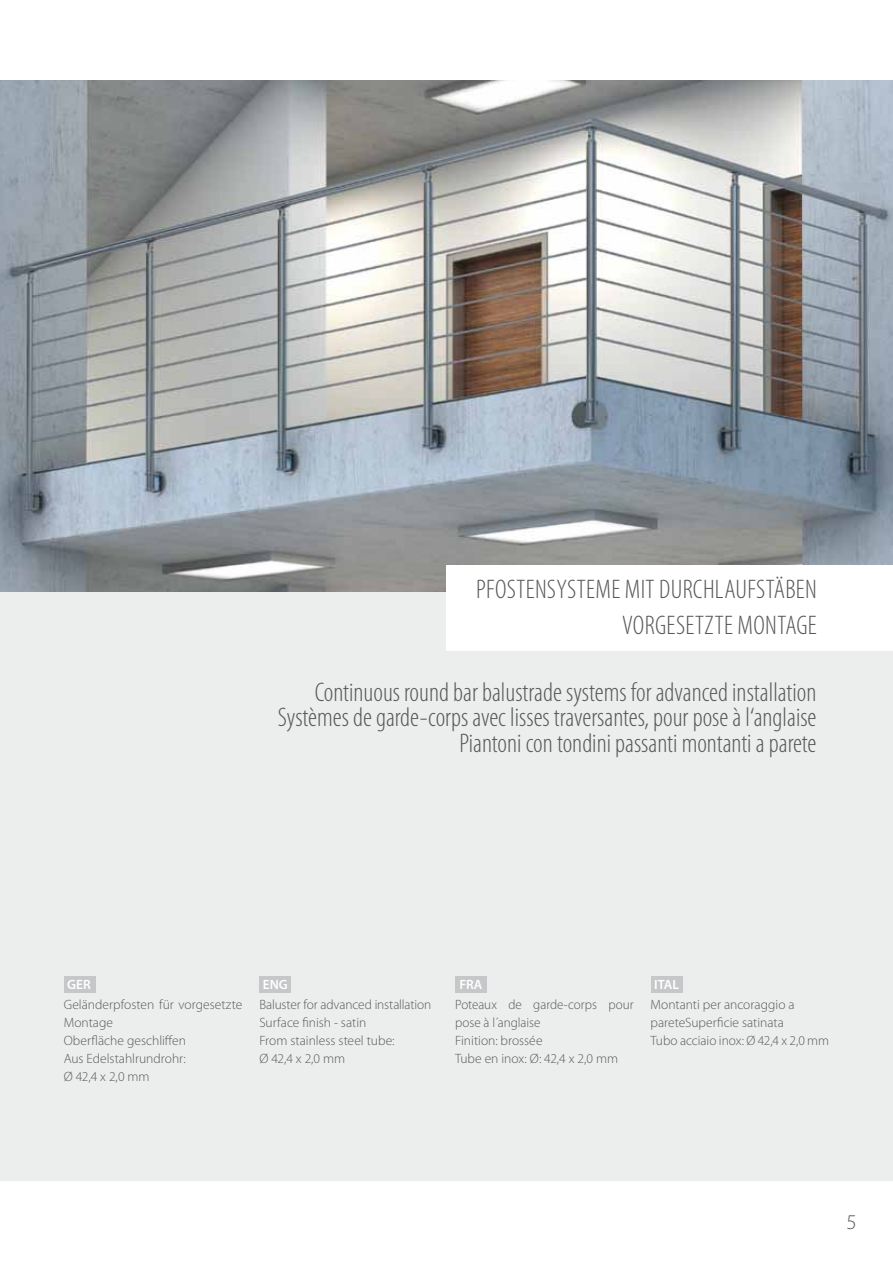
<style>
.page{position:relative;width:893px;height:1263px;background:#fff}
.page>*{position:absolute;margin:0;border:0;box-sizing:border-box;transform-origin:0 0}
.t1{font:300 condensed 27px/25.5px "Myriad Pro";color:#58585a;text-align:right}
.t2{font:300 21px "Myriad Pro";color:#58585a}
.t3{font:300 13.5px/18px "Myriad Pro";color:#58585a}
.t4{font:600 13.5px "Myriad Pro";color:#fff}
</style>
<div class="page">
<div style="left:0;top:81px;width:893px;height:1100px;background:#eceded"></div>
<img style="left:0;top:81px;width:893px;height:510px">
<div style="left:446px;top:566px;width:447px;height:85px;background:#fff"></div>
<div style="left:64px;top:976px;width:32px;height:17px;background:#c6c7c8"></div>
<div style="left:259px;top:976px;width:32px;height:17px;background:#c6c7c8"></div>
<div style="left:455px;top:976px;width:32px;height:17px;background:#c6c7c8"></div>
<div style="left:651px;top:976px;width:31px;height:17px;background:#c6c7c8"></div>
<h1 class="t1" style="left:476px;top:571px;width:342px;line-height:36px">Pfostensysteme mit DurchlaufstäbeN vorgesetzte Montage</h1>
<h1 class="t1" style="left:278px;top:679px;width:540px">Continuous round bar balustrade systems for advanced installation<br>Systèmes de garde-corps avec lisses traversantes, pour pose à l‘anglaise<br>Piantoni con tondini passanti montanti a parete</h1>
<p class="t4" style="left:67px;top:976px;width:25px">GER</p>
<p class="t4" style="left:263px;top:976px;width:27px">ENG</p>
<p class="t4" style="left:459px;top:976px;width:25px">FRA</p>
<p class="t4" style="left:654px;top:976px;width:26px">ITAL</p>
<p class="t3" style="left:64px;top:996px;width:180px">Geländerpfosten für vorgesetzte<br>Montage<br>Oberfläche geschliffen<br>Aus Edelstahlrundrohr:<br>Ø 42,4 x 2,0 mm</p>
<p class="t3" style="left:259px;top:996px;width:173px">Baluster for advanced installation<br>Surface finish - satin<br>From stainless steel tube:<br>Ø 42,4 x 2,0 mm</p>
<p class="t3" style="left:455px;top:996px;width:180px">Poteaux de garde-corps pour pose à l´anglaise<br>Finition: brossée<br>Tube en inox: Ø: 42,4 x 2,0 mm</p>
<p class="t3" style="left:651px;top:996px;width:180px">Montanti per ancoraggio a pareteSuperficie satinata<br>Tubo acciaio inox: Ø 42,4 x 2,0 mm</p>
<h2 class="t2" style="left:846px;top:1210px;width:12px">5</h2>
</div>
